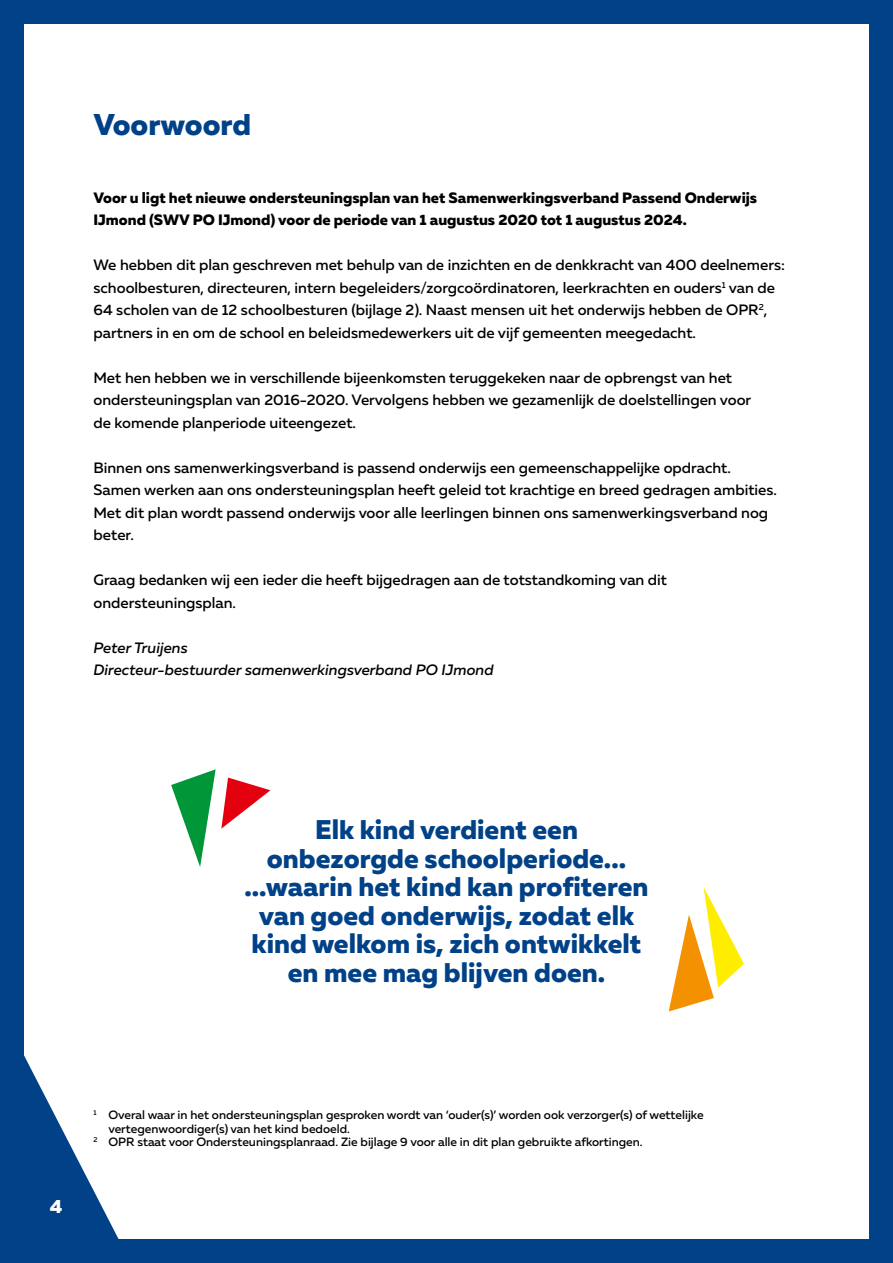
<style>
.page{position:relative;width:893px;height:1263px;background:#fff}
.page>*{position:absolute;margin:0;border:0;box-sizing:border-box;transform-origin:0 0}
.t1{font:800 30px "Muller";color:#004188}
.t2{font:800 27px/28.5px "Muller";color:#004188;text-align:center}
.t3{font:800 19.2px "Muller";color:#fff}
.t4{font:500 15px/22.5px "Muller";color:#000}
.t5{font:800 15px/22.5px "Muller";color:#000}
.t6{font:italic 500 15px/22.5px "Muller";color:#000}
.t7{font:500 12px "Muller";color:#000}
</style>
<div class="page">
<svg style="left:25px;top:1057px;width:93px;height:181px"></svg>
<div style="left:0;top:0;width:893px;height:1263px;border:24px solid #004188"></div>
<svg style="left:669px;top:887px;width:75px;height:124px"></svg>
<svg style="left:171px;top:769px;width:99px;height:98px"></svg>
<h1 class="t1" style="left:94px;top:106px;width:159px">Voorwoord</h1>
<p class="t5" style="left:94px;top:186px;width:665px">Voor u ligt het nieuwe ondersteuningsplan van het Samenwerkingsverband Passend Onderwijs<br>IJmond (SWV PO IJmond) voor de periode van 1 augustus 2020 tot 1 augustus 2024.</p>
<p class="t4" style="left:94px;top:253px;width:693px">We hebben dit plan geschreven met behulp van de inzichten en de denkkracht van 400 deelnemers: schoolbesturen, directeuren, intern begeleiders/zorgcoördinatoren, leerkrachten en ouders<sup>1</sup> van de 64 scholen van de 12 schoolbesturen (bijlage 2). Naast mensen uit het onderwijs hebben de OPR<sup>2</sup>, partners in en om de school en beleidsmedewerkers uit de vijf gemeenten meegedacht.</p>
<p class="t4" style="left:94px;top:366px;width:659px">Met hen hebben we in verschillende bijeenkomsten teruggekeken naar de opbrengst van het ondersteuningsplan van 2016-2020. Vervolgens hebben we gezamenlijk de doelstellingen voor de komende planperiode uiteengezet.</p>
<p class="t4" style="left:94px;top:456px;width:685px">Binnen ons samenwerkingsverband is passend onderwijs een gemeenschappelijke opdracht.<br>Samen werken aan ons ondersteuningsplan heeft geleid tot krachtige en breed gedragen ambities.<br>Met dit plan wordt passend onderwijs voor alle leerlingen binnen ons samenwerkingsverband nog beter.</p>
<p class="t4" style="left:94px;top:568px;width:575px">Graag bedanken wij een ieder die heeft bijgedragen aan de totstandkoming van dit ondersteuningsplan.</p>
<p class="t6" style="left:94px;top:636px;width:402px">Peter Truijens<br>Directeur-bestuurder samenwerkingsverband PO IJmond</p>
<h2 class="t2" style="left:244px;top:816px;width:406px">Elk kind verdient een onbezorgde schoolperiode... ...waarin het kind kan profiteren van goed onderwijs, zodat elk kind welkom is, zich ontwikkelt en mee mag blijven doen.</h2>
<p class="t3" style="left:50px;top:1194px;width:14px">4</p>
<p class="t7" style="left:94px;top:1107px;width:612px"><sup>1</sup> Overal waar in het ondersteuningsplan gesproken wordt van ‘ouder(s)’ worden ook verzorger(s) of wettelijke</p>
<p class="t7" style="left:108px;top:1121px;width:243px">vertegenwoordiger(s) van het kind bedoeld.</p>
<p class="t7" style="left:94px;top:1134px;width:551px"><sup>2</sup> OPR staat voor Ondersteuningsplanraad. Zie bijlage 9 voor alle in dit plan gebruikte afkortingen.</p>
</div>
